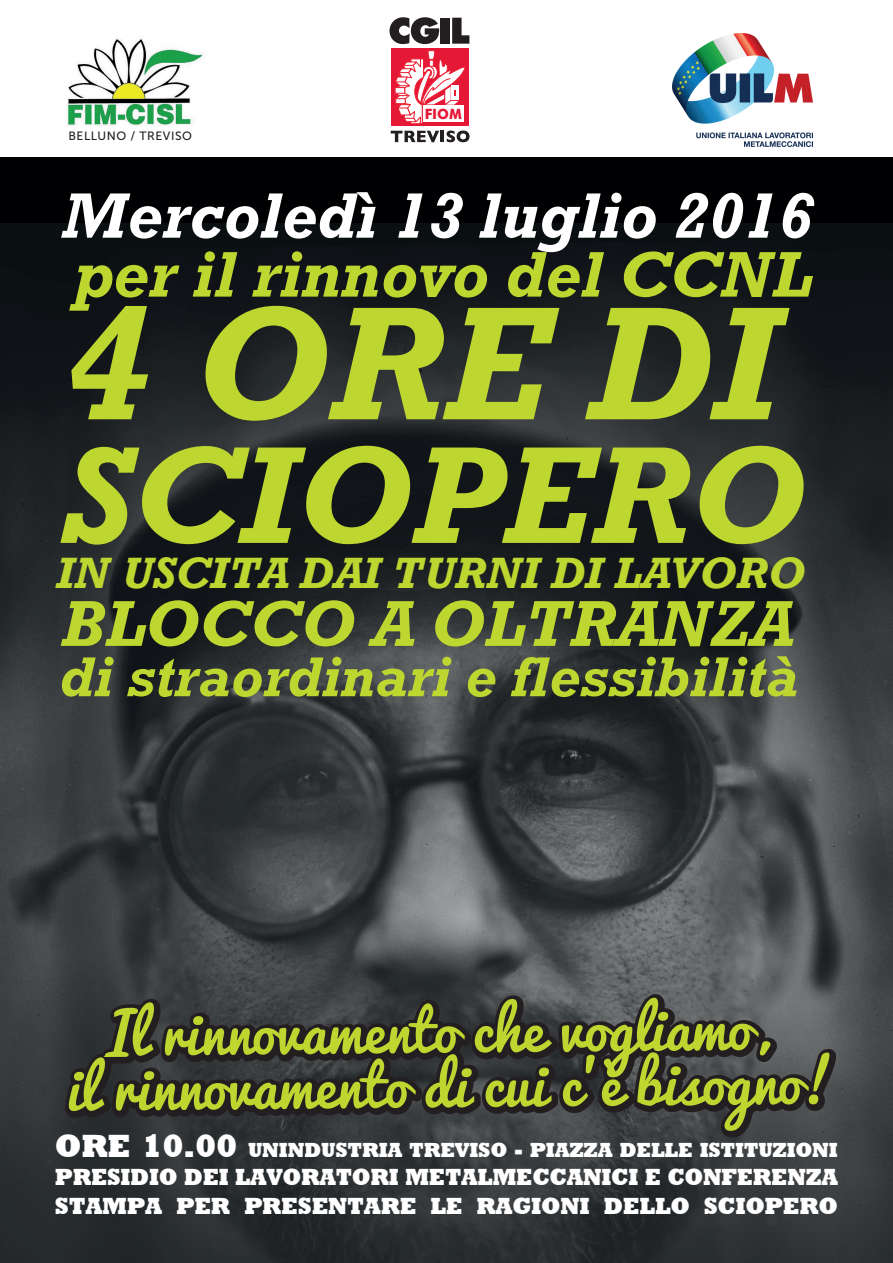
<style>
.page{position:relative;width:893px;height:1263px;background:#fff}
.page>*{position:absolute;margin:0;border:0;box-sizing:border-box;transform-origin:0 0}
.t1{font:italic 700 163.95px "Rockwell";color:#bed630}
.t2{font:italic 700 140.4px "Rockwell";color:#bed630}
.t3{font:italic 700 65.85px "Rockwell";color:#bed630}
.t4{font:italic 700 65.4px "Rockwell";color:#bed630}
.t5{font:italic 700 65.1px "Rockwell";color:#fff}
.t6{font:italic 700 57.15px "Rockwell";color:#bed630}
.t7{font:57px/54.8px "Pacifico";color:#bed630;text-align:center}
.t8{font:italic 700 45px "Rockwell";color:#bed630}
.t9{font:800 24px/28.8px "Rockwell";letter-spacing:-.015em;color:#fff;scale:.91 1}
.t10{font:800 21px "Rockwell";letter-spacing:-.015em;color:#fff;scale:.94 1}
.t11{font:700 14.25px "Futura BT";color:#e51836}
.t12{font:12px "Museo Sans 500";letter-spacing:.045em;color:#231f20}
.s1{font-size:33px}
</style>
<div class="page">
<div style="left:0;top:158px;width:893px;height:1105px;background:#000002"></div>
<img style="left:0;top:224px;width:893px;height:1039px">
<svg style="left:59px;top:890px;width:783px;height:373px;background:#383b3c"></svg>
<img style="left:672px;top:34px;width:141px;height:112px">
<img style="left:67px;top:38px;width:137px;height:88px">
<div style="left:391px;top:48px;width:78px;height:78px;background:#e51836"></div>
<svg style="left:395px;top:50px;width:70px;height:74px"></svg>
<svg style="left:391px;top:131px;width:79px;height:11px"></svg>
<svg style="left:389px;top:17px;width:50px;height:27px"></svg>
<div style="left:441px;top:18px;width:9px;height:26px;background:#231f20"></div>
<svg style="left:452px;top:18px;width:17px;height:26px"></svg>
<p class="t12" style="left:68px;top:129px;width:125px">BELLUNO / TREVISO</p>
<p class="t11" style="left:425px;top:105px;width:39px">FIOM</p>
<h3 class="t5" style="left:61px;top:177px;width:753px">Mercoledì 13 luglio 2016</h3>
<h3 class="t4" style="left:72px;top:236px;width:740px">per il rinnovo del CCNL</h3>
<h1 class="t1" style="left:62px;top:267px;width:715px">4 ORE DI</h1>
<h2 class="t2" style="left:59px;top:412px;width:746px">SCIOPERO</h2>
<h3 class="t8" style="left:56px;top:546px;width:750px">IN USCITA DAI TURNI DI LAVORO</h3>
<h3 class="t3" style="left:60px;top:585px;width:733px">BLOCCO A OLTRANZA</h3>
<h3 class="t6" style="left:59px;top:643px;width:740px">di straordinari e flessibilità</h3>
<h3 class="t7" style="left:65px;top:1012px;width:770px;rotate:-1deg">Il rinnovamento che vogliamo,<br>il rinnovamento di cui c’è bisogno!</h3>
<p class="t10" style="left:55px;top:1137px;width:834px"><span class="s1">ORE 10.00</span> UNINDUSTRIA TREVISO - PIAZZA DELLE ISTITUZIONI</p>
<p class="t9" style="left:55px;top:1163px;width:862px">PRESIDIO DEI LAVORATORI METALMECCANICI E CONFERENZA<br>STAMPA PER PRESENTARE LE RAGIONI DELLO SCIOPERO</p>
</div>
